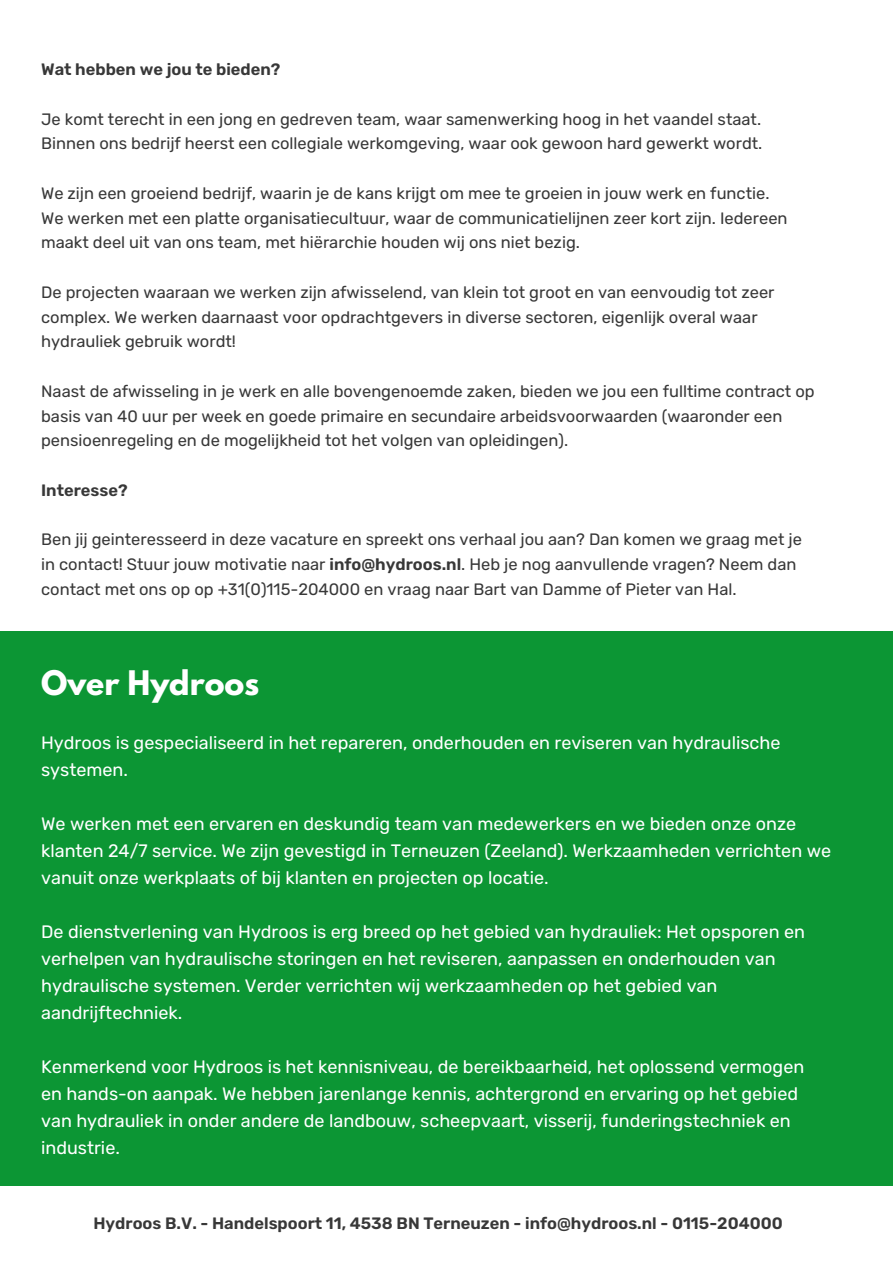
<style>
.page{position:relative;width:893px;height:1264px;background:#fff}
.page>*{position:absolute;margin:0;border:0;box-sizing:border-box;transform-origin:0 0}
.t1{font:700 30px "League Spartan";color:#fff}
.t2{font:18px/27px "Rubik";color:#fff}
.t3{font:16.5px/24.8px "Rubik";color:#383838}
.t4{font:600 16.5px "Rubik";color:#383838}
.s1{font-weight:600}
</style>
<div class="page">
<div style="left:0;top:631px;width:892px;height:554px;background:#0c9634"></div>
<p class="t4" style="left:41px;top:60px;width:241px">Wat hebben we jou te bieden?</p>
<p class="t3" style="left:41px;top:107px;width:722px">Je komt terecht in een jong en gedreven team, waar samenwerking hoog in het vaandel staat.<br>Binnen ons bedrijf heerst een collegiale werkomgeving, waar ook gewoon hard gewerkt wordt.</p>
<p class="t3" style="left:41px;top:181px;width:747px">We zijn een groeiend bedrijf, waarin je de kans krijgt om mee te groeien in jouw werk en functie.<br>We werken met een platte organisatiecultuur, waar de communicatielijnen zeer kort zijn. Iedereen maakt deel uit van ons team, met hiërarchie houden wij ons niet bezig.</p>
<p class="t3" style="left:41px;top:280px;width:734px">De projecten waaraan we werken zijn afwisselend, van klein tot groot en van eenvoudig tot zeer complex. We werken daarnaast voor opdrachtgevers in diverse sectoren, eigenlijk overal waar hydrauliek gebruik wordt!</p>
<p class="t3" style="left:41px;top:379px;width:775px">Naast de afwisseling in je werk en alle bovengenoemde zaken, bieden we jou een fulltime contract op basis van 40 uur per week en goede primaire en secundaire arbeidsvoorwaarden (waaronder een pensioenregeling en de mogelijkheid tot het volgen van opleidingen).</p>
<p class="t4" style="left:41px;top:480px;width:88px">Interesse?</p>
<p class="t3" style="left:41px;top:527px;width:762px">Ben jij geinteresseerd in deze vacature en spreekt ons verhaal jou aan? Dan komen we graag met je in contact! Stuur jouw motivatie naar <span class="s1">info@hydroos.nl</span>. Heb je nog aanvullende vragen? Neem dan contact met ons op op +31(0)115-204000 en vraag naar Bart van Damme of Pieter van Hal.</p>
<h1 class="t1" style="left:41px;top:668px;width:219px">Over Hydroos</h1>
<p class="t2" style="left:41px;top:729px;width:740px">Hydroos is gespecialiseerd in het repareren, onderhouden en reviseren van hydraulische systemen.</p>
<p class="t2" style="left:41px;top:810px;width:791px">We werken met een ervaren en deskundig team van medewerkers en we bieden onze onze klanten 24/7 service. We zijn gevestigd in Terneuzen (Zeeland). Werkzaamheden verrichten we vanuit onze werkplaats of bij klanten en projecten op locatie.</p>
<p class="t2" style="left:41px;top:918px;width:765px">De dienstverlening van Hydroos is erg breed op het gebied van hydrauliek: Het opsporen en verhelpen van hydraulische storingen en het reviseren, aanpassen en onderhouden van hydraulische systemen. Verder verrichten wij werkzaamheden op het gebied van aandrijftechniek.</p>
<p class="t2" style="left:41px;top:1053px;width:764px">Kenmerkend voor Hydroos is het kennisniveau, de bereikbaarheid, het oplossend vermogen en hands-on aanpak. We hebben jarenlange kennis, achtergrond en ervaring op het gebied van hydrauliek in onder andere de landbouw, scheepvaart, visserij, funderingstechniek en industrie.</p>
<p class="t4" style="left:93px;top:1213px;width:690px">Hydroos B.V. - Handelspoort 11, 4538 BN Terneuzen - info@hydroos.nl - 0115-204000</p>
</div>
